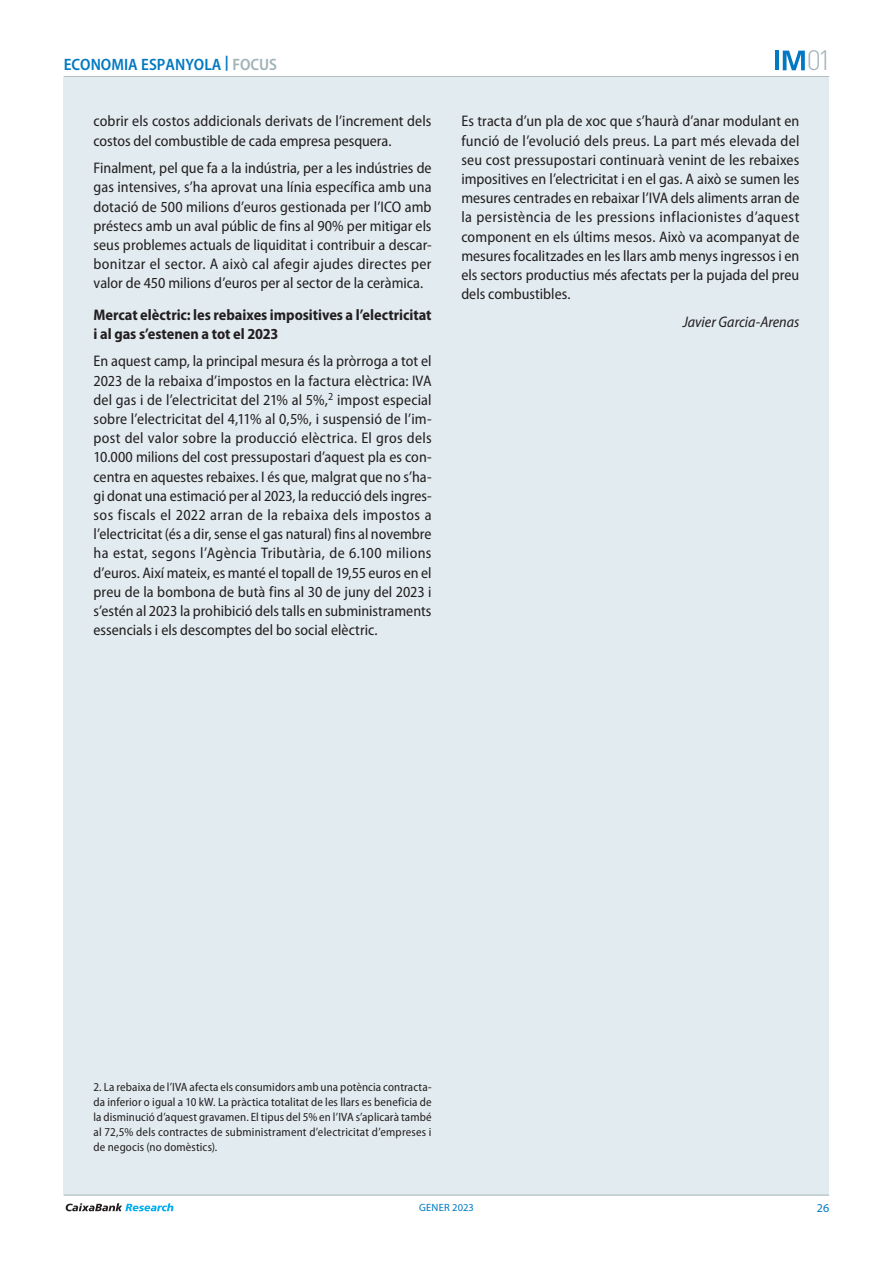
<style>
.page{position:relative;width:893px;height:1263px;background:#fff}
.page>*{position:absolute;margin:0;border:0;box-sizing:border-box;transform-origin:0 0}
.t1{font:300 27.6px "DIN Pro";color:#a1b3b9}
.t2{font:600 semi-condensed 16.5px "Myriad Pro";color:#0079c2}
.Texto_Focus{font:semi-condensed 15.3px/19.2px "Myriad Pro";color:#231f20;text-align:justify}
.Subtitulo_Focus{font:700 semi-condensed 15.3px/18.8px "Myriad Pro";letter-spacing:-.005em;color:#231f20}
.Firma_Focus{font:italic semi-condensed 15.3px "Myriad Pro";color:#231f20}
.Notas_Focus{font:semi-condensed 12px/15px "Myriad Pro";letter-spacing:.015em;color:#231f20;text-align:justify}
.t3{font:12px "Myriad Pro";color:#0079c2}
.t4{font:10.5px "Myriad Pro";letter-spacing:.02em;color:#0079c2}
.s1{color:#a1b3b9}
</style>
<div class="page">
<hr style="left:64px;top:76px;width:765px;height:1px;background:#a1b3b9">
<div style="left:64px;top:77px;width:765px;height:1118px;background:#e2ebf0"></div>
<hr style="left:64px;top:1195px;width:765px;height:1px;background:#a1b3b9">
<svg style="left:66px;top:1203px;width:107px;height:8px"></svg>
<svg style="left:783px;top:51px;width:22px;height:19px"></svg>
<hr style="left:775px;top:51px;width:4px;height:19px;background:#0079c2">
<p class="t2" style="left:64px;top:55px;width:215px">ECONOMIA ESPANYOLA <sup>|</sup> <span class="s1">FOCUS</span></p>
<h1 class="t1" style="left:807px;top:39px;width:26px">01</h1>
<p class="Texto_Focus" style="left:94px;top:112px;width:339px">cobrir els costos addicionals derivats de l’increment dels costos del combustible de cada empresa pesquera.</p>
<p class="Texto_Focus" style="left:94px;top:159px;width:340px">Finalment, pel que fa a la indústria, per a les indústries de gas intensives, s’ha aprovat una línia específica amb una dotació de 500 milions d’euros gestionada per l’ICO amb préstecs amb un aval públic de fins al 90% per mitigar els seus problemes actuals de liquiditat i contribuir a descar&shy;bonitzar el sector. A això cal afegir ajudes directes per valor de 450 milions d’euros per al sector de la ceràmica.</p>
<p class="Subtitulo_Focus" style="left:94px;top:306px;width:340px">Mercat elèctric: les rebaixes impositives a l’electricitat i al gas s’estenen a tot el 2023</p>
<p class="Texto_Focus" style="left:94px;top:352px;width:340px">En aquest camp, la principal mesura és la pròrroga a tot el 2023 de la rebaixa d’impostos en la factura elèctrica: IVA del gas i de l’electricitat del 21% al 5%,<sup>2</sup> impost especial sobre l’electricitat del 4,11% al 0,5%, i suspensió de l’im&shy;post del valor sobre la producció elèctrica. El gros dels 10.000 milions del cost pressupostari d’aquest pla es con&shy;centra en aquestes rebaixes. I és que, malgrat que no s’ha&shy;gi donat una estimació per al 2023, la reducció dels ingres&shy;sos fiscals el 2022 arran de la rebaixa dels impostos a l’electricitat (és a dir, sense el gas natural) fins al novembre ha estat, segons l’Agència Tributària, de 6.100 milions d’euros. Així mateix, es manté el topall de 19,55 euros en el preu de la bombona de butà fins al 30 de juny del 2023 i s’estén al 2023 la prohibició dels talls en subministraments essencials i els descomptes del bo social elèctric.</p>
<p class="Texto_Focus" style="left:461px;top:112px;width:340px">Es tracta d’un pla de xoc que s’haurà d’anar modulant en funció de l’evolució dels preus. La part més elevada del seu cost pressupostari continuarà venint de les rebaixes impositives en l’electricitat i en el gas. A això se sumen les mesures centrades en rebaixar l’IVA dels aliments arran de la persistència de les pressions inflacionistes d’aquest component en els últims mesos. Això va acompanyat de mesures focalitzades en les llars amb menys ingressos i en els sectors productius més afectats per la pujada del preu dels combustibles.</p>
<p class="Firma_Focus" style="left:683px;top:314px;width:118px">Javier Garcia-Arenas</p>
<p class="Notas_Focus" style="left:94px;top:1080px;width:340px">2. La rebaixa de l’IVA afecta els consumidors amb una potència contracta&shy;da inferior o igual a 10 kW. La pràctica totalitat de les llars es beneficia de la disminució d’aquest gravamen. El tipus del 5% en l’IVA s’aplicarà també al 72,5% dels contractes de subministrament d’electricitat d’empreses i de negocis (no domèstics).</p>
<p class="t4" style="left:419px;top:1202px;width:56px">GENER 2023</p>
<p class="t3" style="left:817px;top:1202px;width:14px">26</p>
</div>
